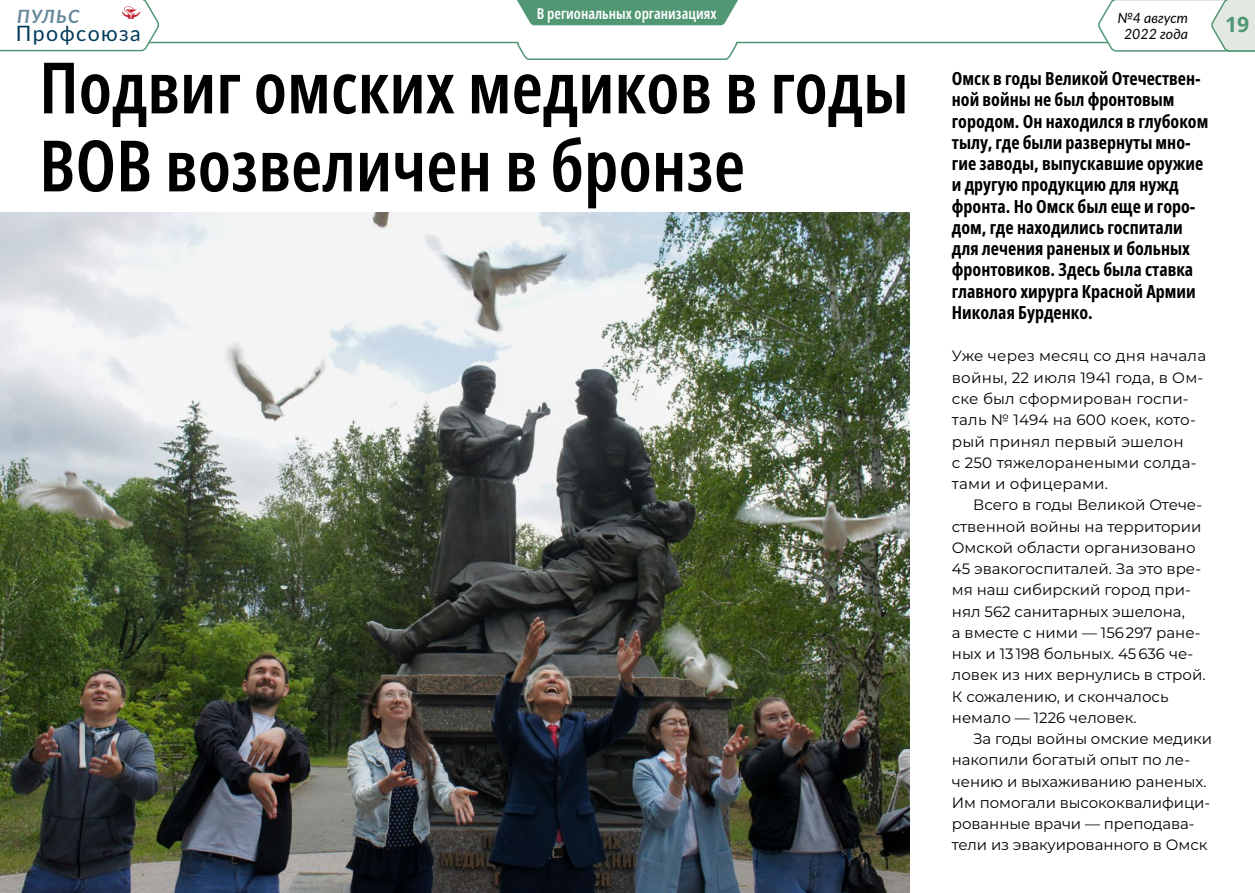
<style>
.page{position:relative;width:1255px;height:893px;background:#fff}
.page>*{position:absolute;margin:0;border:0;box-sizing:border-box;transform-origin:0 0}
.t1{font:600 extra-condensed 70.8px/78px "Noto Sans";color:#000}
.t2{font:21.3px "Lato";letter-spacing:.07em;color:#003b59}
.t3{font:700 21.3px "Noto Sans";color:#519774}
.t4{font:italic 700 18.3px "Lato";letter-spacing:.07em;color:#66899b}
.t5{font:700 extra-condensed 18px/21.3px "Noto Sans";color:#000}
.t6{font:15px/21.3px "Montserrat";color:#000}
.t7{font:600 extra-condensed 15px "Noto Sans";color:#fff}
.t8{font:italic 14.1px/15.3px "Lato";color:#000;text-align:center}
</style>
<div class="page">
<img style="left:0;top:213px;width:909px;height:680px">
<svg style="left:161px;top:41px;width:935px;height:19px"></svg>
<svg style="left:1096px;top:0;width:158px;height:52px"></svg>
<svg style="left:517px;top:0;width:221px;height:26px;background:#60a080"></svg>
<svg style="left:0;top:0;width:161px;height:52px"></svg>
<p class="t4" style="left:17px;top:3px;width:64px">ПУЛЬС</p>
<h2 class="t2" style="left:16px;top:18px;width:126px">Профсоюза</h2>
<p class="t7" style="left:537px;top:3px;width:181px">В региональных организациях</p>
<p class="t8" style="left:1117px;top:10px;width:72px">№4 август<br>2022 года</p>
<h2 class="t3" style="left:1225px;top:12px;width:26px">19</h2>
<h1 class="t1" style="left:39px;top:50px;width:870px">Подвиг омских медиков в годы<br>ВОВ возвеличен в бронзе</h1>
<p class="t5" style="left:951px;top:68px;width:258px">Омск в годы Великой Отечествен&shy;ной войны не был фронтовым городом. Он находился в глубоком тылу, где были развернуты мно&shy;гие заводы, выпускавшие оружие и другую продукцию для нужд фронта. Но Омск был еще и горо&shy;дом, где находились госпитали для лечения раненых и больных фронтовиков. Здесь была ставка главного хирурга Красной Армии<br>Николая Бурденко.</p>
<p class="t6" style="left:951px;top:345px;width:256px">Уже через месяц со дня начала войны, 22 июля 1941 года, в Ом&shy;ске был сформирован госпи&shy;таль № 1494 на 600 коек, кото&shy;рый принял первый эшелон<br>с 250 тяжелоранеными солда&shy;тами и офицерами.</p>
<p class="t6" style="left:951px;top:494px;width:255px;text-indent:21px">Всего в годы Великой Отече&shy;ственной войны на территории<br>Омской области организовано<br>45 эвакогоспиталей. За это вре&shy;мя наш сибирский город при&shy;нял 562 санитарных эшелона,<br>а вместе с ними — 156 297 ране&shy;ных и 13 198 больных. 45 636 че&shy;ловек из них вернулись в строй.<br>К сожалению, и скончалось немало — 1226 человек.</p>
<p class="t6" style="left:951px;top:728px;width:262px;text-indent:21px">За годы войны омские медики накопили богатый опыт по ле&shy;чению и выхаживанию раненых.<br>Им помогали высококвалифици&shy;рованные врачи — преподава&shy;тели из эвакуированного в Омск</p>
</div>
